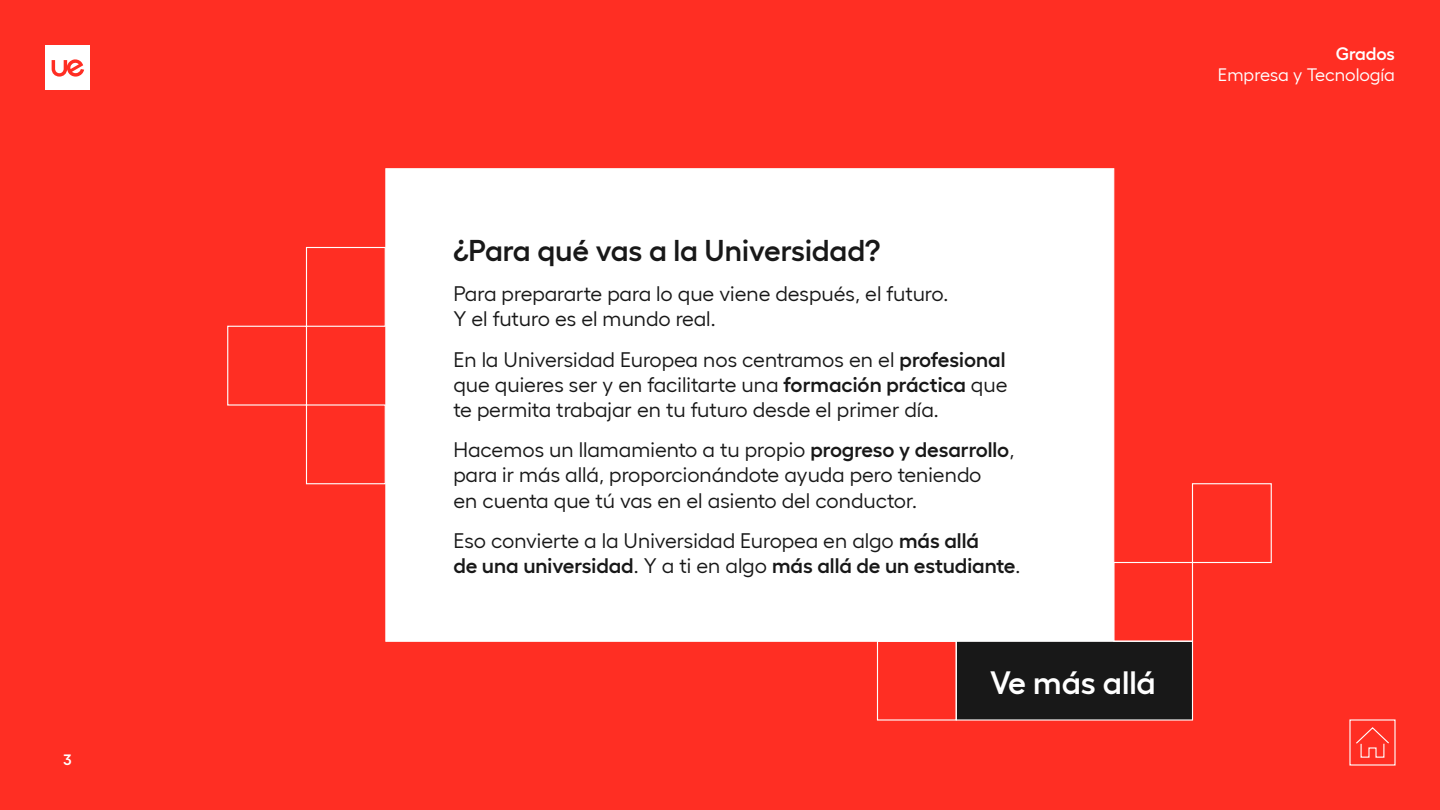
<style>
.page{position:relative;width:1440px;height:810px;background:#ff2e23}
.page>*{position:absolute;margin:0;border:0;box-sizing:border-box;transform-origin:0 0}
.t1{font:600 32.25px "Hellix";color:#fff}
.t2{font:600 30px "Hellix";color:#181818}
.t3{font:21px/25.2px "Hellix";color:#181818}
.t4{font:18px "Hellix";color:#fff}
.t5{font:600 18px "Hellix";letter-spacing:-.005em;color:#fff}
.t6{font:600 15px "Hellix";color:#fff}
.s1{font-weight:600}
</style>
<div class="page">
<div style="left:385px;top:168px;width:729px;height:474px;background:#fff;border:1px solid #fff"></div>
<svg style="left:227px;top:246px;width:1045px;height:475px"></svg>
<svg style="left:45px;top:45px;width:45px;height:45px"></svg>
<svg style="left:1349px;top:719px;width:47px;height:47px"></svg>
<p class="t6" style="left:63px;top:748px;width:10px">3</p>
<h2 class="t2" style="left:453px;top:227px;width:429px">¿Para qué vas a la Universidad?</h2>
<p class="t3" style="left:453px;top:279px;width:497px">Para prepararte para lo que viene después, el futuro.<br>Y el futuro es el mundo real.</p>
<p class="t3" style="left:453px;top:345px;width:556px;text-align:justify">En la Universidad Europea nos centramos en el <span class="s1">profesional </span>que quieres ser y en facilitarte una <span class="s1">formación práctica</span> que te permita trabajar en tu futuro desde el primer día.</p>
<p class="t3" style="left:453px;top:435px;width:563px">Hacemos un llamamiento a tu propio <span class="s1">progreso y desarrollo</span>, para ir más allá, proporcionándote ayuda pero teniendo<br>en cuenta que tú vas en el asiento del conductor.</p>
<p class="t3" style="left:453px;top:526px;width:568px">Eso convierte a la Universidad Europea en algo <span class="s1">más allá<br>de una universidad</span>. Y a ti en algo <span class="s1">más allá de un estudiante</span>.</p>
<h1 class="t1" style="left:990px;top:657px;width:167px">Ve más allá</h1>
<p class="t5" style="left:1336px;top:39px;width:61px">Grados</p>
<p class="t4" style="left:1218px;top:61px;width:179px">Empresa y Tecnología</p>
</div>
